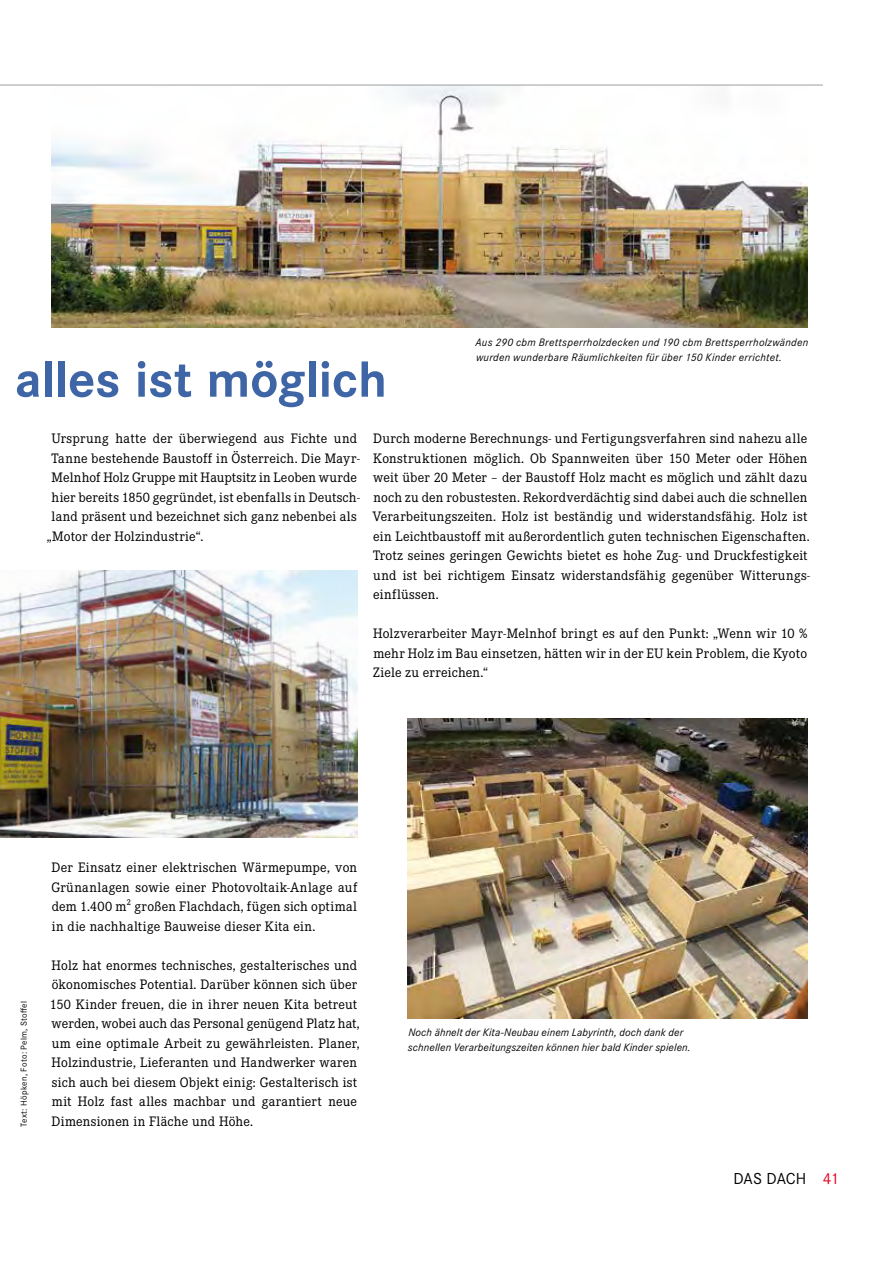
<style>
.page{position:relative;width:893px;height:1263px;background:#fff}
.page>*{position:absolute;margin:0;border:0;box-sizing:border-box;transform-origin:0 0}
.t1{font:700 52.5px "Corporate S Pro";letter-spacing:-.005em;color:#3e65a5}
.t2{font:16.5px "Corporate S Pro";letter-spacing:-.01em;color:#000}
.t3{font:14.25px/19.5px "Corporate E Pro";letter-spacing:.01em;color:#000;text-align:justify}
.t4{font:italic 11.25px/15px "Corporate S Pro";letter-spacing:.015em;color:#000}
.t5{font:9px "Corporate S Pro";letter-spacing:.03em;color:#000}
.s1{color:#e2001a}
</style>
<div class="page">
<img style="left:408px;top:719px;width:400px;height:300px">
<img style="left:0;top:570px;width:358px;height:268px">
<img style="left:51px;top:86px;width:757px;height:241px">
<hr style="left:0;top:85px;width:823px;height:1px;background:#9c9e9f">
<p class="t4" style="left:475px;top:334px;width:334px">Aus 290 cbm Brettsperrholzdecken und 190 cbm Brettsperrholzwänden wurden wunderbare Räumlichkeiten für über 150 Kinder errichtet.</p>
<h1 class="t1" style="left:15px;top:338px;width:374px">alles ist möglich</h1>
<p class="t3" style="left:372px;top:428px;width:439px;text-align:left">Durch moderne Berechnungs- und Fertigungsverfahren sind nahezu alle Konstruktionen möglich. Ob Spannweiten über 150 Meter oder Höhen weit über 20 Meter – der Baustoff Holz macht es möglich und zählt dazu noch zu den robustesten. Rekordverdächtig sind dabei auch die schnellen Verarbeitungszeiten. Holz ist beständig und widerstandsfähig. Holz ist ein Leichtbaustoff mit außerordentlich guten technischen Eigenschaften.<br>Trotz seines geringen Gewichts bietet es hohe Zug- und Druckfestigkeit und ist bei richtigem Einsatz widerstandsfähig gegenüber Witterungs&shy;einflüssen.</p>
<p class="t3" style="left:373px;top:623px;width:436px">Holzverarbeiter Mayr-Melnhof bringt es auf den Punkt: „Wenn wir 10 % mehr Holz im Bau einsetzen, hätten wir in der EU kein Problem, die Kyoto Ziele zu erreichen.“</p>
<p class="t3" style="left:51px;top:428px;width:307px">Ursprung hatte der überwiegend aus Fichte und</p>
<p class="t3" style="left:51px;top:447px;width:310px">Tanne bestehende Baustoff in Österreich. Die Mayr-</p>
<p class="t3" style="left:52px;top:467px;width:307px">Melnhof Holz Gruppe mit Hauptsitz in Leoben wurde</p>
<p class="t3" style="left:52px;top:486px;width:310px">hier bereits 1850 gegründet, ist ebenfalls in Deutsch-</p>
<p class="t3" style="left:52px;top:506px;width:307px">land präsent und bezeichnet sich ganz nebenbei als</p>
<p class="t3" style="left:47px;top:525px;width:158px">„Motor der Holzindustrie“.</p>
<p class="t5" style="left:17px;top:1127px;width:127px;rotate:-90deg">Text: Höpken, Foto: Pelm, Stoffel</p>
<p class="t3" style="left:51px;top:857px;width:307px">Der Einsatz einer elektrischen Wärmepumpe, von Grünanlagen sowie einer Photovoltaik-Anlage auf dem 1.400 m² großen Flachdach, fügen sich optimal in die nachhaltige Bauweise dieser Kita ein.</p>
<p class="t3" style="left:50px;top:954px;width:311px;text-align:left">Holz hat enormes technisches, gestalterisches und ökonomisches Potential. Darüber können sich über 150 Kinder freuen, die in ihrer neuen Kita betreut werden, wobei auch das Personal genügend Platz hat, um eine optimale Arbeit zu gewährleisten. Planer, Holzindustrie, Lieferanten und Handwerker waren sich auch bei diesem Objekt einig: Gestalterisch ist mit Holz fast alles machbar und garantiert neue Dimensionen in Fläche und Höhe.</p>
<p class="t4" style="left:408px;top:1024px;width:284px">Noch ähnelt der Kita-Neubau einem Labyrinth, doch dank der schnellen Verarbeitungszeiten können hier bald Kinder spielen.</p>
<p class="t2" style="left:733px;top:1167px;width:107px">DAS DACH <span class="s1">41</span></p>
</div>
